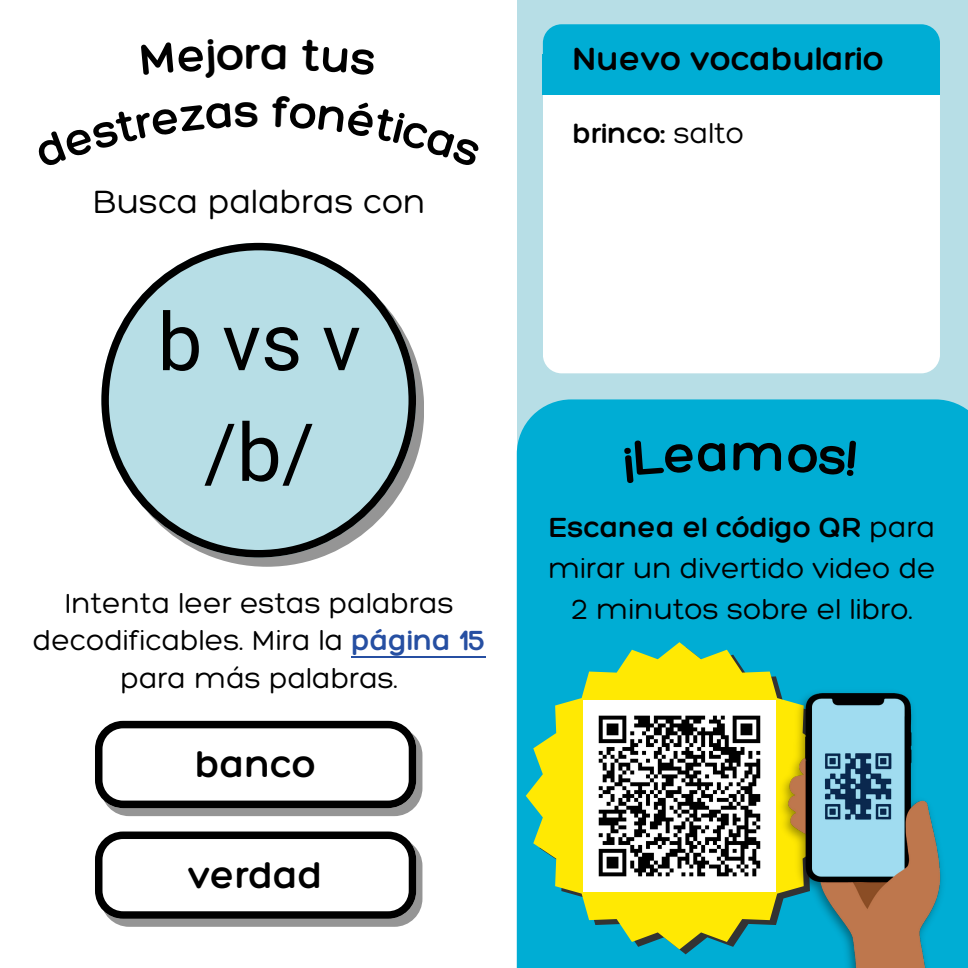
<style>
.page{position:relative;width:968px;height:968px;background:#fff}
.page>*{position:absolute;margin:0;border:0;box-sizing:border-box;transform-origin:0 0}
.t1{font:80px/110.5px "Roboto";color:#000;text-align:center}
.t2{font:300 47.5px "Hero";color:#000}
.t3{font:300 40px "Hero";color:#000}
.t4{font:300 35px "Hero";color:#000}
.t5{font:300 35px "Hero";color:#000}
.t6{font:300 30px/41.2px "Hero";color:#000}
.t7{font:300 30px "Hero";color:#000}
.s1{color:#264fa2}
.s2{font-style:inherit}
</style>
<div class="page">
<div style="left:517px;top:0;width:451px;height:968px;background:#b7dee6"></div>
<div style="left:517px;top:399px;width:451px;height:569px;background:#00add4"></div>
<div style="left:543px;top:59px;width:396px;height:314px;background:#fff;border-radius:19px"></div>
<div style="left:543px;top:24px;width:396px;height:64px;background:#00add4;border-radius:19px"></div>
<div style="left:101px;top:727px;width:321px;height:89px;background:#959595;border-radius:28px"></div>
<div style="left:101px;top:837px;width:321px;height:89px;background:#959595;border-radius:28px"></div>
<div style="left:543px;top:55px;width:397px;height:40px;background:#00add4"></div>
<svg style="left:101px;top:243px;width:315px;height:314px"></svg>
<svg style="left:526px;top:642px;width:307px;height:307px;background:#88c962"></svg>
<img style="left:583px;top:700px;width:190px;height:191px">
<img style="left:773px;top:683px;width:176px;height:285px">
<svg style="left:95px;top:720px;width:321px;height:88px;background:#cbcbcb"></svg>
<svg style="left:95px;top:831px;width:321px;height:87px;background:#cdcdcd"></svg>
<hr style="left:351px;top:656px;width:135px;height:1px;background:#264fa2">
<div style="left:624px;top:438px;width:101px;height:45px;background:#00add4"></div>
<svg style="left:733px;top:442px;width:48px;height:29px"></svg>
<div style="left:787px;top:440px;width:69px;height:36px;background:#00add4"></div>
<h2 class="t2" style="left:245px;top:24px;width:17px">r</h2>
<h2 class="t4" style="left:573px;top:37px;width:312px">Nuevo vocabulario</h2>
<p class="t5" style="left:93px;top:180px;width:334px">Busca palabras con</p>
<p class="t1" style="left:157px;top:287px;width:205px">b vs v /b/</p>
<p class="t6" style="left:33px;top:583px;width:454px;line-height:37.5px;text-align:center">Intenta leer estas palabras decodificables. Mira la <span class="s1">página 15</span></p>
<p class="t6" style="left:120px;top:657px;width:279px">para más palabras.</p>
<p class="t3" style="left:195px;top:739px;width:122px">banco</p>
<p class="t3" style="left:188px;top:850px;width:136px">verdad</p>
<p class="t7" style="left:573px;top:114px;width:173px">brinco: <span class="s2">salto</span></p>
<p class="t6" style="left:548px;top:505px;width:389px"><span class="s2">Escanea el código QR</span> para mirar un divertido video de</p>
<p class="t6" style="left:571px;top:588px;width:343px">2 minutos sobre el libro.</p>
</div>
